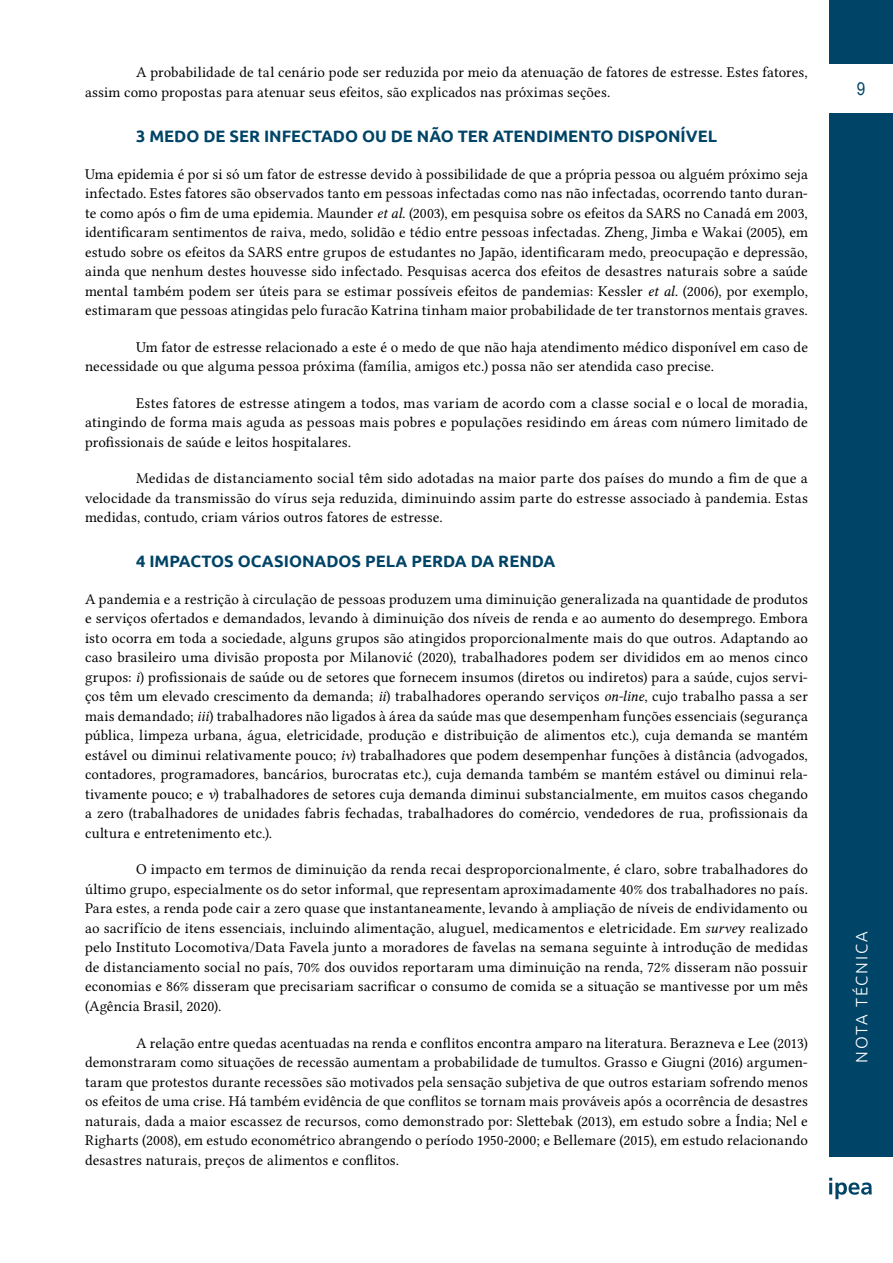
<style>
.page{position:relative;width:893px;height:1263px;background:#fff}
.page>*{position:absolute;margin:0;border:0;box-sizing:border-box;transform-origin:0 0}
.t1{font:18px "Arial";color:#004467;scale:.85 1}
.t2{font:700 16.5px "Ubuntu";color:#004467}
.t3{font:300 16.5px "Ubuntu";letter-spacing:.11em;color:#fff}
.t4{font:15px/19.5px "Lin Libertine O";letter-spacing:.005em;color:#000;text-align:justify}
.s1{font-family:"Lin Libertine OI"}
</style>
<div class="page">
<div style="left:829px;top:113px;width:64px;height:1043px;background:#004467"></div>
<div style="left:829px;top:0;width:64px;height:64px;background:#004467"></div>
<svg style="left:829px;top:1178px;width:43px;height:21px"></svg>
<p class="t4" style="left:85px;top:63px;width:724px;text-indent:51px">A probabilidade de tal cenário pode ser reduzida por meio da atenuação de fatores de estresse. Estes fatores, assim como propostas para atenuar seus efeitos, são explicados nas próximas seções.</p>
<p class="t2" style="left:136px;top:126px;width:582px">3 MEDO DE SER INFECTADO OU DE NÃO TER ATENDIMENTO DISPONÍVEL</p>
<p class="t4" style="left:85px;top:164px;width:724px">Uma epidemia é por si só um fator de estresse devido à possibilidade de que a própria pessoa ou alguém próximo seja infectado. Estes fatores são observados tanto em pessoas infectadas como nas não infectadas, ocorrendo tanto duran&shy;te como após o fim de uma epidemia. Maunder <span class="s1">et al.</span> (2003), em pesquisa sobre os efeitos da SARS no Canadá em 2003, identificaram sentimentos de raiva, medo, solidão e tédio entre pessoas infectadas. Zheng, Jimba e Wakai (2005), em estudo sobre os efeitos da SARS entre grupos de estudantes no Japão, identificaram medo, preocupação e depressão, ainda que nenhum destes houvesse sido infectado. Pesquisas acerca dos efeitos de desastres naturais sobre a saúde mental também podem ser úteis para se estimar possíveis efeitos de pandemias: Kessler <span class="s1">et al.</span> (2006), por exemplo, estimaram que pessoas atingidas pelo furacão Katrina tinham maior probabilidade de ter transtornos mentais graves.</p>
<p class="t4" style="left:85px;top:337px;width:724px;text-indent:51px">Um fator de estresse relacionado a este é o medo de que não haja atendimento médico disponível em caso de necessidade ou que alguma pessoa próxima (família, amigos etc.) possa não ser atendida caso precise.</p>
<p class="t4" style="left:85px;top:393px;width:724px;text-indent:51px">Estes fatores de estresse atingem a todos, mas variam de acordo com a classe social e o local de moradia, atingindo de forma mais aguda as pessoas mais pobres e populações residindo em áreas com número limitado de profissionais de saúde e leitos hospitalares.</p>
<p class="t4" style="left:85px;top:468px;width:724px;text-indent:51px">Medidas de distanciamento social têm sido adotadas na maior parte dos países do mundo a fim de que a velocidade da transmissão do vírus seja reduzida, diminuindo assim parte do estresse associado à pandemia. Estas medidas, contudo, criam vários outros fatores de estresse.</p>
<p class="t2" style="left:136px;top:551px;width:421px">4 IMPACTOS OCASIONADOS PELA PERDA DA RENDA</p>
<p class="t4" style="left:85px;top:589px;width:724px">A pandemia e a restrição à circulação de pessoas produzem uma diminuição generalizada na quantidade de produtos e serviços ofertados e demandados, levando à diminuição dos níveis de renda e ao aumento do desemprego. Embora isto ocorra em toda a sociedade, alguns grupos são atingidos proporcionalmente mais do que outros. Adaptando ao caso brasileiro uma divisão proposta por Milanović (2020), trabalhadores podem ser divididos em ao menos cinco grupos: <span class="s1">i</span>) profissionais de saúde ou de setores que fornecem insumos (diretos ou indiretos) para a saúde, cujos servi&shy;ços têm um elevado crescimento da demanda; <span class="s1">ii</span>) trabalhadores operando serviços <span class="s1">on-line</span>, cujo trabalho passa a ser mais demandado; <span class="s1">iii</span>) trabalhadores não ligados à área da saúde mas que desempenham funções essenciais (segurança pública, limpeza urbana, água, eletricidade, produção e distribuição de alimentos etc.), cuja demanda se mantém estável ou diminui relativamente pouco; <span class="s1">iv</span>) trabalhadores que podem desempenhar funções à distância (advogados, contadores, programadores, bancários, burocratas etc.), cuja demanda também se mantém estável ou diminui rela&shy;tivamente pouco; e <span class="s1">v</span>) trabalhadores de setores cuja demanda diminui substancialmente, em muitos casos chegando a zero (trabalhadores de unidades fabris fechadas, trabalhadores do comércio, vendedores de rua, profissionais da cultura e entretenimento etc.).</p>
<p class="t4" style="left:85px;top:860px;width:724px;text-indent:51px">O impacto em termos de diminuição da renda recai desproporcionalmente, é claro, sobre trabalhadores do último grupo, especialmente os do setor informal, que representam aproximadamente 40% dos trabalhadores no país.<br>Para estes, a renda pode cair a zero quase que instantaneamente, levando à ampliação de níveis de endividamento ou ao sacrifício de itens essenciais, incluindo alimentação, aluguel, medicamentos e eletricidade. Em <span class="s1">surve</span>y realizado pelo Instituto Locomotiva/Data Favela junto a moradores de favelas na semana seguinte à introdução de medidas de distanciamento social no país, 70% dos ouvidos reportaram uma diminuição na renda, 72% disseram não possuir economias e 86% disseram que precisariam sacrificar o consumo de comida se a situação se mantivesse por um mês (Agência Brasil, 2020).</p>
<p class="t4" style="left:85px;top:1033px;width:725px;text-indent:51px">A relação entre quedas acentuadas na renda e conflitos encontra amparo na literatura. Berazneva e Lee (2013) demonstraram como situações de recessão aumentam a probabilidade de tumultos. Grasso e Giugni (2016) argumen&shy;taram que protestos durante recessões são motivados pela sensação subjetiva de que outros estariam sofrendo menos os efeitos de uma crise. Há também evidência de que conflitos se tornam mais prováveis após a ocorrência de desastres naturais, dada a maior escassez de recursos, como demonstrado por: Slettebak (2013), em estudo sobre a Índia; Nel e Righarts (2008), em estudo econométrico abrangendo o período 1950-2000; e Bellemare (2015), em estudo relacionando desastres naturais, preços de alimentos e conflitos.</p>
<p class="t1" style="left:857px;top:76px;width:12px">9</p>
<p class="t3" style="left:852px;top:1063px;width:133px;rotate:-90deg">NOTA TÉCNICA</p>
</div>
